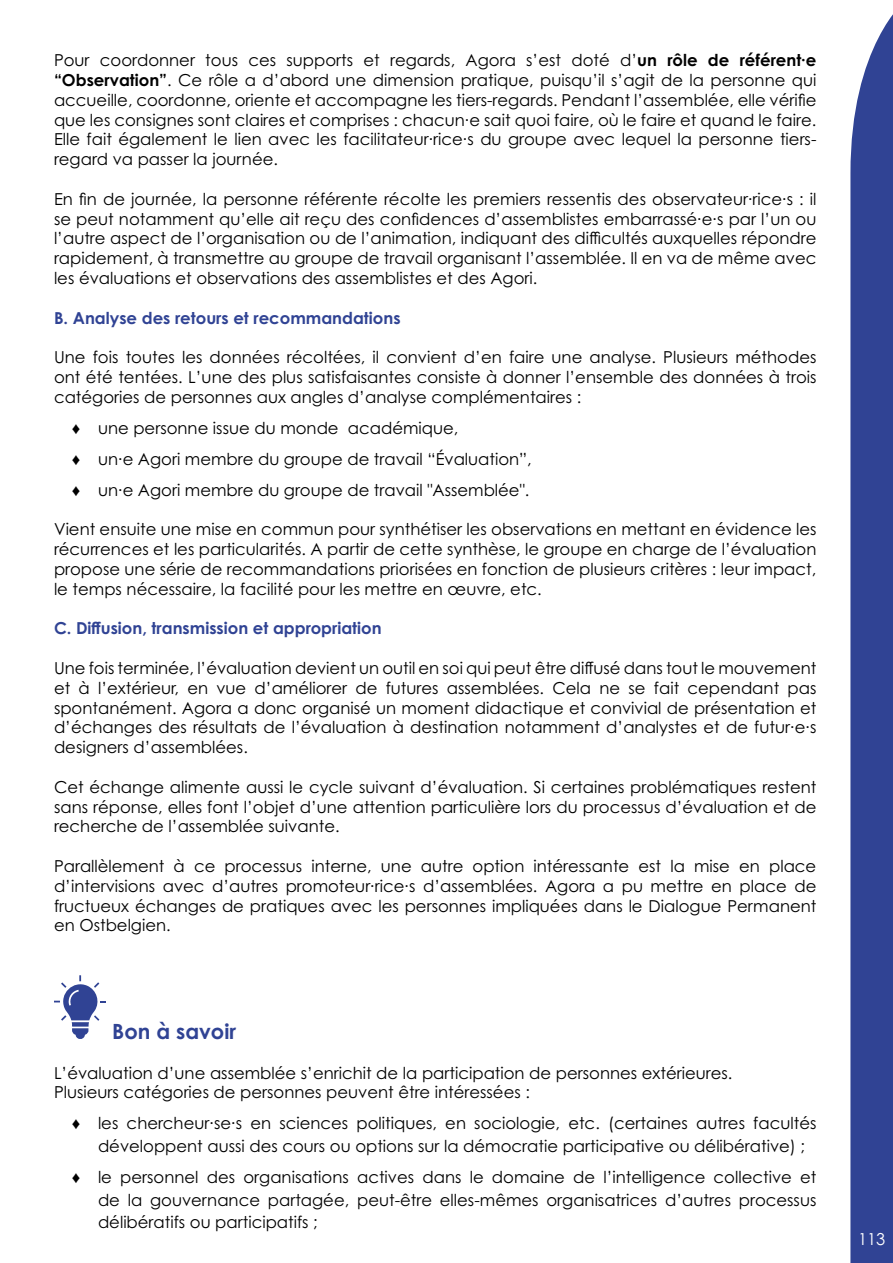
<style>
.page{position:relative;width:893px;height:1263px;background:#fff}
.page>*{position:absolute;margin:0;border:0;box-sizing:border-box;transform-origin:0 0}
.t1{font:700 21px "Century Gothic Pro";color:#304394}
.t2{font:16.5px/19.8px "Century Gothic Pro";color:#000;text-align:justify}
.t3{font:700 16.5px "Century Gothic Pro";color:#304394}
.t4{font:16.5px "Century Gothic Pro";color:#fff}
.s1{font-weight:700}
.s2{font-family:"Andale Mono"}
</style>
<div class="page">
<div style="left:850px;top:14px;width:43px;height:1249px;background:#304394"></div>
<svg style="left:54px;top:975px;width:52px;height:64px"></svg>
<p class="t2" style="left:54px;top:50px;width:764px">Pour coordonner tous ces supports et regards, Agora s’est doté d’<span class="s1">un rôle de référent·e “Observation”</span>. Ce rôle a d’abord une dimension pratique, puisqu’il s’agit de la personne qui accueille, coordonne, oriente et accompagne les tiers-regards. Pendant l’assemblée, elle vérifie que les consignes sont claires et comprises : chacun·e sait quoi faire, où le faire et quand le faire.<br>Elle fait également le lien avec les facilitateur·rice·s du groupe avec lequel la personne tiers&shy;regard va passer la journée.</p>
<p class="t2" style="left:54px;top:189px;width:764px">En fin de journée, la personne référente récolte les premiers ressentis des observateur·rice·s : il se peut notamment qu’elle ait reçu des confidences d’assemblistes embarrassé·e·s par l’un ou l’autre aspect de l’organisation ou de l’animation, indiquant des difficultés auxquelles répondre rapidement, à transmettre au groupe de travail organisant l’assemblée. Il en va de même avec les évaluations et observations des assemblistes et des Agori.</p>
<p class="t3" style="left:54px;top:307px;width:348px">B. Analyse des retours et recommandations</p>
<p class="t2" style="left:54px;top:347px;width:764px">Une fois toutes les données récoltées, il convient d’en faire une analyse. Plusieurs méthodes ont été tentées. L’une des plus satisfaisantes consiste à donner l’ensemble des données à trois catégories de personnes aux angles d’analyse complémentaires :</p>
<p class="t2" style="left:71px;top:412px;width:462px;line-height:31px;text-align:left"><span class="s2">♦</span> une personne issue du monde académique,<br><span class="s2">♦</span> un·e Agori membre du groupe de travail “Évaluation”, <span class="s2">♦</span> un·e Agori membre du groupe de travail "Assemblée".</p>
<p class="t2" style="left:54px;top:519px;width:764px">Vient ensuite une mise en commun pour synthétiser les observations en mettant en évidence les récurrences et les particularités. A partir de cette synthèse, le groupe en charge de l’évaluation propose une série de recommandations priorisées en fonction de plusieurs critères : leur impact, le temps nécessaire, la facilité pour les mettre en œuvre, etc.</p>
<p class="t3" style="left:54px;top:618px;width:329px">C. Diffusion, transmission et appropriation</p>
<p class="t2" style="left:54px;top:658px;width:764px">Une fois terminée, l’évaluation devient un outil en soi qui peut être diffusé dans tout le mouvement et à l’extérieur, en vue d’améliorer de futures assemblées. Cela ne se fait cependant pas spontanément. Agora a donc organisé un moment didactique et convivial de présentation et d’échanges des résultats de l’évaluation à destination notamment d’analystes et de futur·e·s designers d’assemblées.</p>
<p class="t2" style="left:54px;top:777px;width:764px">Cet échange alimente aussi le cycle suivant d’évaluation. Si certaines problématiques restent sans réponse, elles font l’objet d’une attention particulière lors du processus d’évaluation et de recherche de l’assemblée suivante.</p>
<p class="t2" style="left:54px;top:856px;width:764px">Parallèlement à ce processus interne, une autre option intéressante est la mise en place d’intervisions avec d’autres promoteur·rice·s d’assemblées. Agora a pu mettre en place de fructueux échanges de pratiques avec les personnes impliquées dans le Dialogue Permanent en Ostbelgien.</p>
<p class="t1" style="left:112px;top:1018px;width:125px">Bon à savoir</p>
<p class="t2" style="left:54px;top:1063px;width:680px">L’évaluation d’une assemblée s’enrichit de la participation de personnes extérieures.<br>Plusieurs catégories de personnes peuvent être intéressées :</p>
<p class="t2" style="left:98px;top:1112px;width:720px;line-height:22.5px;text-indent:-27px"><span class="s2">♦</span> les chercheur·se·s en sciences politiques, en sociologie, etc. (certaines autres facultés développent aussi des cours ou options sur la démocratie participative ou délibérative) ;</p>
<p class="t2" style="left:98px;top:1165px;width:720px;line-height:22.5px;text-indent:-27px"><span class="s2">♦</span> le personnel des organisations actives dans le domaine de l’intelligence collective et de la gouvernance partagée, peut-être elles-mêmes organisatrices d’autres processus délibératifs ou participatifs ;</p>
<p class="t4" style="left:858px;top:1229px;width:29px">113</p>
</div>
